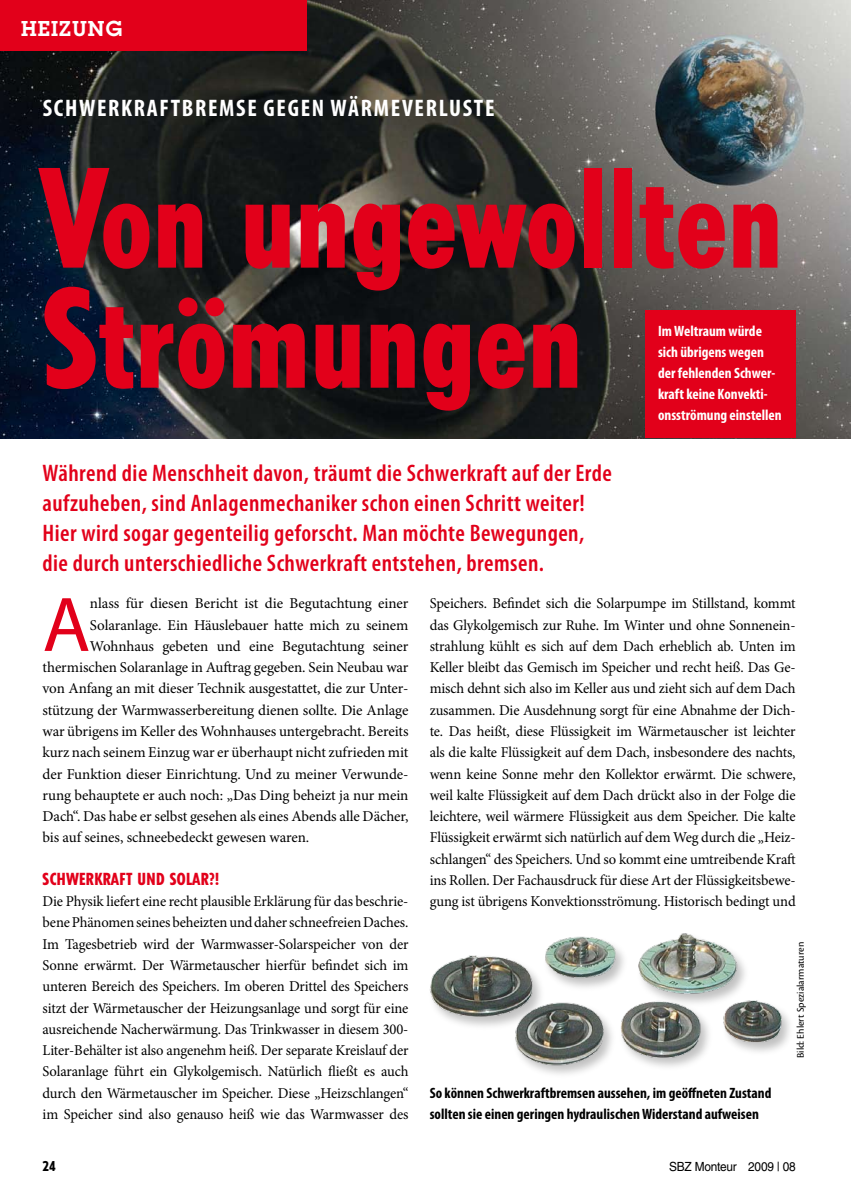
<style>
.page{position:relative;width:851px;height:1204px;background:#fff}
.page>*{position:absolute;margin:0;border:0;box-sizing:border-box;transform-origin:0 0}
.t1{font:800 condensed 135px/120px "Tempo Std";color:#e2001a}
.t2{font:78.15px "Myriad Pro";color:#e2001a}
.t3{font:600 condensed 24px/30px "Myriad Pro";letter-spacing:.02em;color:#e2001a}
.t4{font:700 condensed 24px "Myriad Pro";letter-spacing:.07em;color:#fff}
.t5{font:600 21px "Lubalin Graph Std";letter-spacing:.05em;color:#fff}
.t6{font:800 condensed 16.5px "Tempo Std";letter-spacing:.03em;color:#e2001a}
.t7{font:15px/21.3px "Minion Pro";letter-spacing:-.005em;color:#000;text-align:justify}
.t8{font:700 condensed 15px/21.3px "Myriad Pro";color:#000}
.t9{font:700 condensed 15px/21px "Myriad Pro";color:#fff}
.t10{font:800 condensed 13.5px "Tempo Std";color:#000}
.t11{font:12.6px "Helvetica LT Std";letter-spacing:-.02em;color:#000;scale:.94 1}
.t12{font:10.5px "Cronos Pro";color:#000}
</style>
<div class="page">
<img style="left:0;top:0;width:850px;height:438px">
<img style="left:430px;top:933px;width:359px;height:137px">
<div style="left:0;top:0;width:306px;height:51px;background:#e2001a"></div>
<div style="left:645px;top:310px;width:150px;height:128px;background:#e2001a"></div>
<h3 class="t5" style="left:21px;top:15px;width:102px">HEIZUNG</h3>
<h3 class="t4" style="left:43px;top:93px;width:453px">Schwerkraftbremse gegen Wärmeverluste</h3>
<h1 class="t1" style="left:43px;top:157px;width:741px">Von ungewollten<br>Strömungen</h1>
<p class="t9" style="left:658px;top:320px;width:125px">Im Weltraum würde sich übrigens wegen der fehlenden Schwer&shy;kraft keine Konvekti&shy;onsströmung einstellen</p>
<p class="t3" style="left:43px;top:457px;width:570px">Während die Menschheit davon, träumt die Schwerkraft auf der Erde aufzuheben, sind Anlagenmechaniker schon einen Schritt weiter!<br>Hier wird sogar gegenteilig geforscht. Man möchte Bewegungen, die durch unterschiedliche Schwerkraft entstehen, bremsen.</p>
<p class="t7" style="left:429px;top:593px;width:367px">Speichers. Befindet sich die Solarpumpe im Stillstand, kommt das Glykolgemisch zur Ruhe. Im Winter und ohne Sonnenein&shy;strahlung kühlt es sich auf dem Dach erheblich ab. Unten im Keller bleibt das Gemisch im Speicher und recht heiß. Das Ge&shy;misch dehnt sich also im Keller aus und zieht sich auf dem Dach zusammen. Die Ausdehnung sorgt für eine Abnahme der Dich&shy;te. Das heißt, diese Flüssigkeit im Wärmetauscher ist leichter als die kalte Flüssigkeit auf dem Dach, insbesondere des nachts, wenn keine Sonne mehr den Kollektor erwärmt. Die schwere, weil kalte Flüssigkeit auf dem Dach drückt also in der Folge die leichtere, weil wärmere Flüssigkeit aus dem Speicher. Die kalte Flüssigkeit erwärmt sich natürlich auf dem Weg durch die „Heiz&shy;schlangen“ des Speichers. Und so kommt eine umtreibende Kraft ins Rollen. Der Fachausdruck für diese Art der Flüssigkeitsbewe&shy;gung ist übrigens Konvektionsströmung. Historisch bedingt und</p>
<h2 class="t2" style="left:43px;top:576px;width:49px">A</h2>
<p class="t7" style="left:90px;top:593px;width:320px">nlass für diesen Bericht ist die Begutachtung einer</p>
<p class="t7" style="left:90px;top:614px;width:320px">Solaranlage. Ein Häuslebauer hatte mich zu seinem</p>
<p class="t7" style="left:90px;top:635px;width:320px">Wohnhaus gebeten und eine Begutachtung seiner</p>
<p class="t7" style="left:43px;top:656px;width:367px">thermischen Solaranlage in Auftrag gegeben. Sein Neubau war</p>
<p class="t7" style="left:43px;top:678px;width:367px">von Anfang an mit dieser Technik ausgestattet, die zur Unter-</p>
<p class="t7" style="left:43px;top:699px;width:367px">stützung der Warmwasserbereitung dienen sollte. Die Anlage</p>
<p class="t7" style="left:43px;top:720px;width:367px">war übrigens im Keller des Wohnhauses untergebracht. Bereits</p>
<p class="t7" style="left:43px;top:741px;width:367px">kurz nach seinem Einzug war er überhaupt nicht zufrieden mit</p>
<p class="t7" style="left:43px;top:763px;width:367px">der Funktion dieser Einrichtung. Und zu meiner Verwunde-</p>
<p class="t7" style="left:43px;top:784px;width:367px">rung behauptete er auch noch: „Das Ding beheizt ja nur mein</p>
<p class="t7" style="left:43px;top:805px;width:367px">Dach“. Das habe er selbst gesehen als eines Abends alle Dächer,</p>
<p class="t7" style="left:43px;top:827px;width:268px">bis auf seines, schneebedeckt gewesen waren.</p>
<p class="t6" style="left:43px;top:868px;width:178px">Schwerkraft und Solar?!</p>
<p class="t7" style="left:43px;top:890px;width:367px">Die Physik liefert eine recht plausible Erklärung für das beschrie&shy;bene Phänomen seines beheizten und daher schneefreien Daches.<br>Im Tagesbetrieb wird der Warmwasser-Solarspeicher von der Sonne erwärmt. Der Wärmetauscher hierfür befindet sich im unteren Bereich des Speichers. Im oberen Drittel des Speichers sitzt der Wärmetauscher der Heizungsanlage und sorgt für eine ausreichende Nacherwärmung. Das Trinkwasser in diesem 300- Liter-Behälter ist also angenehm heiß. Der separate Kreislauf der Solaranlage führt ein Glykolgemisch. Natürlich fließt es auch durch den Wärmetauscher im Speicher. Diese „Heizschlangen“ im Speicher sind also genauso heiß wie das Warmwasser des</p>
<p class="t12" style="left:794px;top:1057px;width:118px;rotate:-90deg">Bild: Ehlert Spezialarmaturen</p>
<p class="t8" style="left:429px;top:1081px;width:343px">So können Schwerkraftbremsen aussehen, im geöffneten Zustand sollten sie einen geringen hydraulischen Widerstand aufweisen</p>
<p class="t10" style="left:43px;top:1157px;width:14px">24</p>
<p class="t11" style="left:669px;top:1158px;width:136px">SBZ Monteur 2009 | 08</p>
</div>
